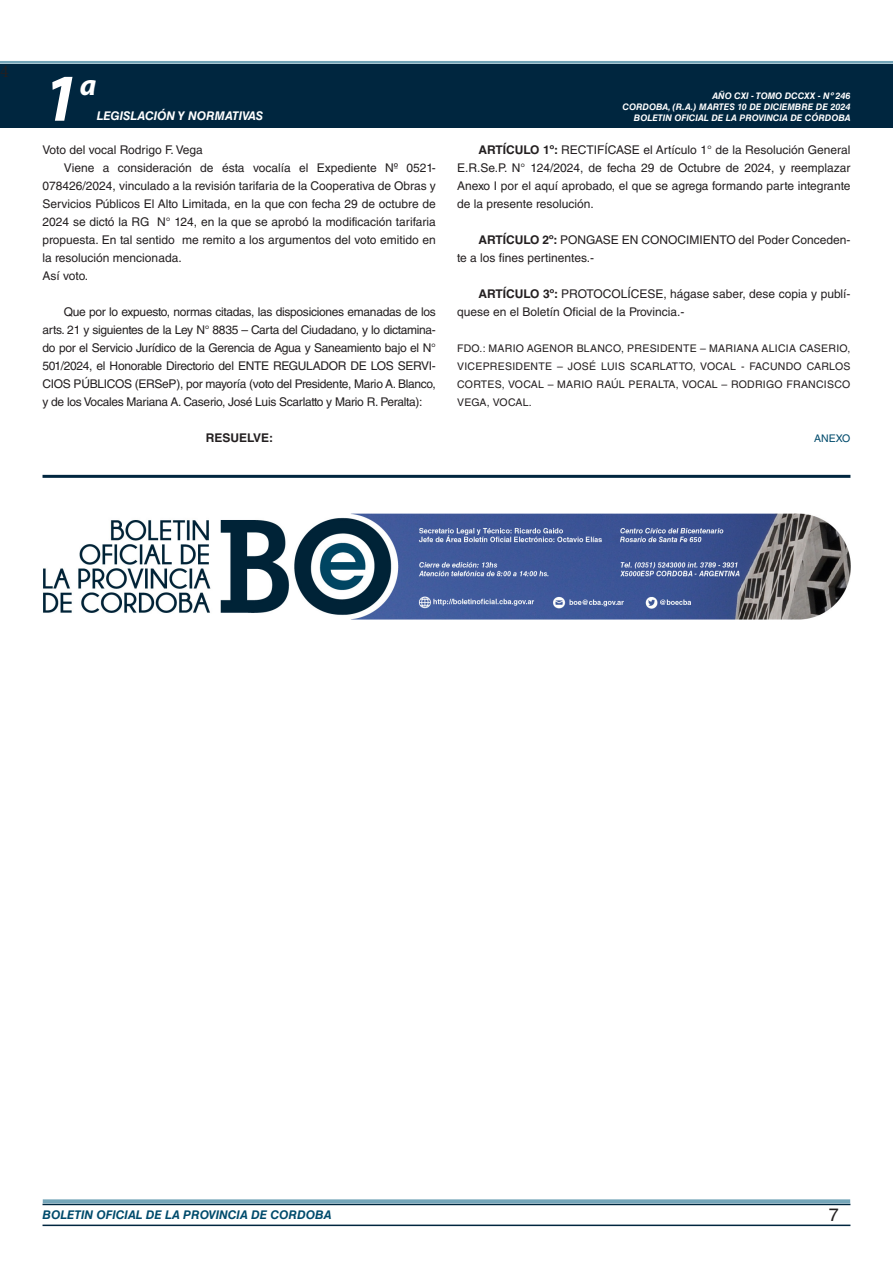
<style>
.page{position:relative;width:893px;height:1263px;background:#fff}
.page>*{position:absolute;margin:0;border:0;box-sizing:border-box;transform-origin:0 0}
.t1{font:italic 700 67.5px "Myriad Pro";color:#fff}
.t2{font:italic 700 30px "Myriad Pro";color:#fff}
.t3{font:18px "Minion Pro";color:#231f20}
.t4{font:18px "Helvetica LT Std";color:#231f20}
.TEXTO_BASE{font:12px/18px "Helvetica LT Std";color:#231f20;text-align:justify}
.t5{font:italic 700 12px "Helvetica LT Std";color:#004b6c}
.t6{font:italic 700 12px "Helvetica LT Std";color:#fff}
.RESUELVE{font:700 12px "Helvetica LT Std";color:#231f20}
.FIRMA{font:10.5px/18px "Helvetica LT Std";letter-spacing:.025em;color:#231f20;text-align:justify}
.ANEXO{font:10.5px "Helvetica LT Std";color:#004b6c}
.t7{font:italic 700 9px/10.8px "Helvetica LT Std";color:#fff;text-align:right}
.s1{font-weight:700}
</style>
<div class="page">
<div style="left:0;top:61px;width:893px;height:6px;background:#fff;opacity:.75"></div>
<div style="left:0;top:64px;width:893px;height:64px;background:#00263f"></div>
<hr style="left:43px;top:1224px;width:807px;height:2px;background:#00263f">
<div style="left:42px;top:1198px;width:809px;height:8px;background:#fff;opacity:.75"></div>
<hr style="left:43px;top:475px;width:807px;height:3px;background:#00263f">
<img style="left:43px;top:514px;width:808px;height:105px">
<h3 class="t3" style="left:0;top:59px;width:10px">4</h3>
<h1 class="t1" style="left:43px;top:54px;width:38px">1</h1>
<h2 class="t2" style="left:80px;top:66px;width:18px">a</h2>
<p class="t6" style="left:97px;top:109px;width:168px">LEGISLACIÓN Y NORMATIVAS</p>
<p class="TEXTO_BASE" style="left:43px;top:141px;width:162px">Voto del vocal Rodrigo F. Vega</p>
<p class="TEXTO_BASE" style="left:43px;top:159px;width:395px;text-indent:21px">Viene a consideración de ésta vocalía el Expediente Nº 0521- 078426/2024, vinculado a la revisión tarifaria de la Cooperativa de Obras y Servicios Públicos El Alto Limitada, en la que con fecha 29 de octubre de 2024 se dictó la RG N° 124, en la que se aprobó la modificación tarifaria propuesta. En tal sentido me remito a los argumentos del voto emitido en la resolución mencionada.</p>
<p class="TEXTO_BASE" style="left:43px;top:267px;width:47px">Así voto.</p>
<p class="TEXTO_BASE" style="left:43px;top:303px;width:395px;text-indent:21px">Que por lo expuesto, normas citadas, las disposiciones emanadas de los arts. 21 y siguientes de la Ley N° 8835 – Carta del Ciudadano, y lo dictamina&shy;do por el Servicio Jurídico de la Gerencia de Agua y Saneamiento bajo el N° 501/2024, el Honorable Directorio del ENTE REGULADOR DE LOS SERVI-CIOS PÚBLICOS (ERSeP), por mayoría (voto del Presidente, Mario A. Blanco, y de los Vocales Mariana A. Caserio, José Luis Scarlatto y Mario R. Peralta):</p>
<p class="RESUELVE" style="left:206px;top:430px;width:69px">RESUELVE:</p>
<p class="t7" style="left:622px;top:91px;width:229px">AÑO CXI - TOMO DCCXX - Nº 246<br>CORDOBA, (R.A.) MARTES 10 DE DICIEMBRE DE 2024<br>BOLETIN OFICIAL DE LA PROVINCIA DE CÓRDOBA</p>
<p class="TEXTO_BASE" style="left:457px;top:141px;width:395px;text-indent:21px"><span class="s1">ARTÍCULO 1º:</span> RECTIFÍCASE el Artículo 1° de la Resolución General E.R.Se.P. N° 124/2024, de fecha 29 de Octubre de 2024, y reemplazar Anexo I por el aquí aprobado, el que se agrega formando parte integrante de la presente resolución.</p>
<p class="TEXTO_BASE" style="left:457px;top:231px;width:395px;text-indent:21px"><span class="s1">ARTÍCULO 2º:</span> PONGASE EN CONOCIMIENTO del Poder Conceden&shy;te a los fines pertinentes.-</p>
<p class="TEXTO_BASE" style="left:457px;top:285px;width:395px;text-indent:21px"><span class="s1">ARTÍCULO 3º:</span> PROTOCOLÍCESE, hágase saber, dese copia y publí&shy;quese en el Boletín Oficial de la Provincia.-</p>
<p class="FIRMA" style="left:457px;top:339px;width:395px">FDO.: MARIO AGENOR BLANCO, PRESIDENTE – MARIANA ALICIA CASERIO, VICEPRESIDENTE – JOSÉ LUIS SCARLATTO, VOCAL - FACUNDO CARLOS CORTES, VOCAL – MARIO RAÚL PERALTA, VOCAL – RODRIGO FRANCISCO VEGA, VOCAL.</p>
<p class="ANEXO" style="left:814px;top:432px;width:38px">ANEXO</p>
<p class="t5" style="left:43px;top:1208px;width:290px">BOLETIN OFICIAL DE LA PROVINCIA DE CORDOBA</p>
<h3 class="t4" style="left:829px;top:1204px;width:12px">7</h3>
</div>
